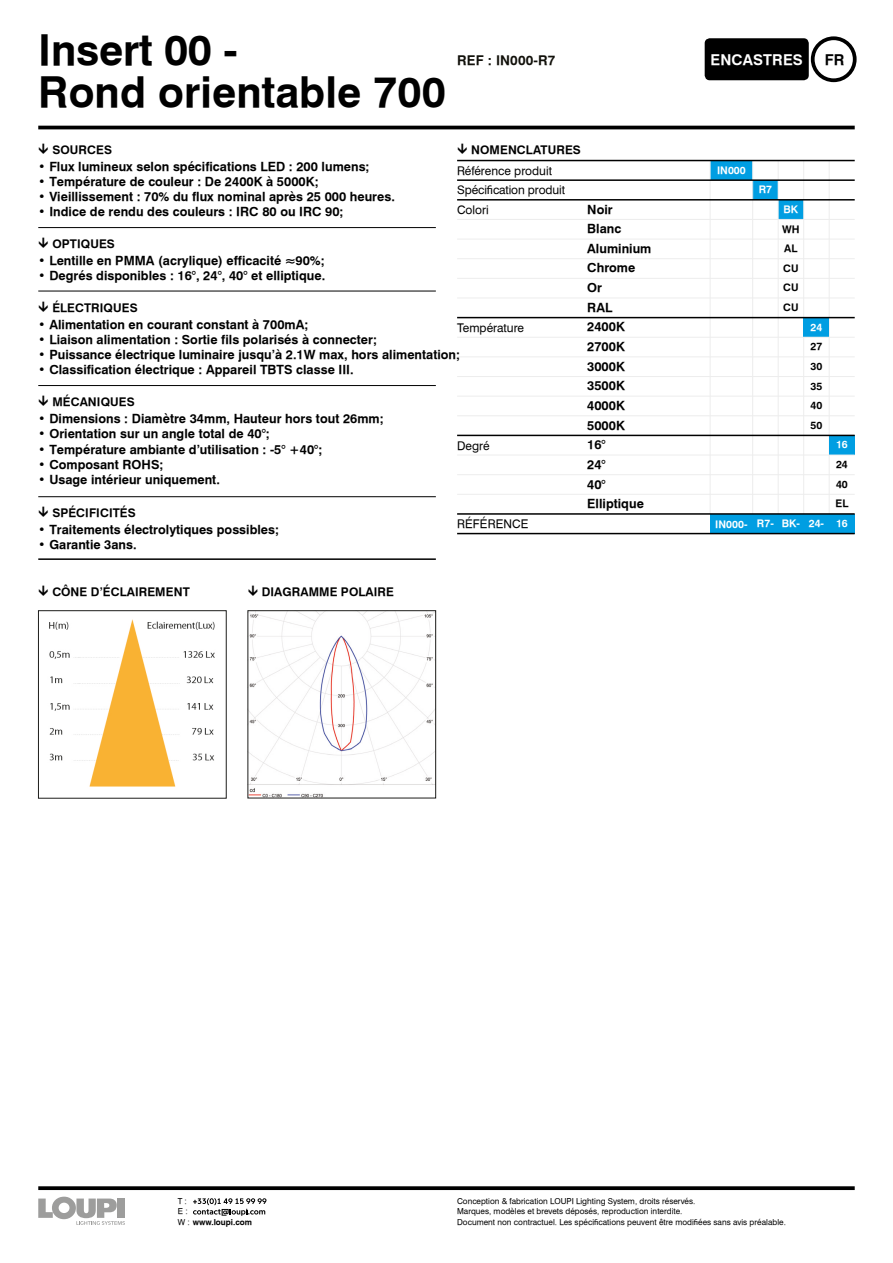
<style>
.page{position:relative;width:893px;height:1263px;background:#fff}
.page>*{position:absolute;margin:0;border:0;box-sizing:border-box;transform-origin:0 0}
.t1{font:700 42.75px/42px "Geneva";color:#000}
.t2{font:700 15px "Geneva";letter-spacing:.01em;color:#fff}
.t3{font:700 15px "Geneva";color:#000}
.t4{font:700 13.5px "Geneva";letter-spacing:.01em;color:#12110b}
.t5{font:700 12.75px/19.6px "Geneva";color:#000}
.t6{font:700 12px "Geneva";letter-spacing:.005em;color:#000}
.t7{font:12px/19.6px "Geneva";color:#000}
.t8{font:700 10.5px "Geneva";color:#fff}
.t9{font:700 10.5px/19.6px "Geneva";color:#000;text-align:justify}
.t10{font:8.25px/10.5px "Geneva";color:#000}
.t11{font:700 8.25px/10.5px "Geneva";color:#000}
.s1{font-family:"Myriad Pro"}
.s2{font-weight:400}
</style>
<div class="page">
<hr style="left:38px;top:126px;width:817px;height:3px;background:#000">
<svg style="left:38px;top:1186px;width:817px;height:4px;fill:#000"></svg>
<svg style="left:38px;top:1197px;width:87px;height:28px"></svg>
<svg style="left:193px;top:1198px;width:74px;height:18px"></svg>
<div style="left:710px;top:161px;width:43px;height:19px;background:#009ee2"></div>
<div style="left:753px;top:180px;width:25px;height:20px;background:#009ee2"></div>
<div style="left:778px;top:200px;width:26px;height:19px;background:#009ee2"></div>
<hr style="left:38px;top:227px;width:398px;height:1px;background:#000">
<hr style="left:38px;top:291px;width:398px;height:1px;background:#000">
<hr style="left:38px;top:385px;width:398px;height:1px;background:#000">
<hr style="left:38px;top:496px;width:398px;height:1px;background:#000">
<hr style="left:38px;top:558px;width:398px;height:2px;background:#000">
<hr style="left:752px;top:161px;width:1px;height:353px;background:#ededed">
<hr style="left:778px;top:161px;width:1px;height:353px;background:#ededed">
<hr style="left:803px;top:161px;width:1px;height:353px;background:#ededed">
<hr style="left:829px;top:161px;width:1px;height:353px;background:#ededed">
<hr style="left:710px;top:161px;width:1px;height:353px;background:#ededed">
<div style="left:710px;top:514px;width:145px;height:20px;background:#009ee2"></div>
<div style="left:804px;top:318px;width:25px;height:19px;background:#009ee2"></div>
<div style="left:829px;top:435px;width:26px;height:20px;background:#009ee2"></div>
<hr style="left:457px;top:513px;width:398px;height:2px;background:#000">
<hr style="left:457px;top:533px;width:398px;height:1px;background:#000">
<hr style="left:457px;top:160px;width:398px;height:1px;background:#000">
<hr style="left:457px;top:179px;width:398px;height:2px;background:#000">
<hr style="left:457px;top:199px;width:398px;height:2px;background:#000">
<hr style="left:457px;top:317px;width:398px;height:1px;background:#000">
<hr style="left:457px;top:435px;width:398px;height:1px;background:#000">
<hr style="left:457px;top:239px;width:398px;height:1px;background:#ededed">
<hr style="left:457px;top:258px;width:398px;height:1px;background:#ededed">
<hr style="left:457px;top:278px;width:398px;height:1px;background:#ededed">
<hr style="left:457px;top:298px;width:398px;height:1px;background:#ededed">
<hr style="left:457px;top:356px;width:398px;height:1px;background:#ededed">
<hr style="left:457px;top:376px;width:398px;height:1px;background:#ededed">
<hr style="left:457px;top:396px;width:398px;height:1px;background:#ededed">
<hr style="left:457px;top:415px;width:398px;height:1px;background:#ededed">
<hr style="left:457px;top:474px;width:398px;height:1px;background:#ededed">
<hr style="left:457px;top:494px;width:398px;height:1px;background:#ededed">
<hr style="left:457px;top:219px;width:398px;height:1px;background:#ededed">
<hr style="left:457px;top:337px;width:398px;height:1px;background:#ededed">
<hr style="left:457px;top:455px;width:398px;height:1px;background:#ededed">
<div style="left:811px;top:36px;width:46px;height:46px;border:4px solid #000;border-radius:50%"></div>
<div style="left:705px;top:38px;width:104px;height:42px;background:#000;border-radius:5px"></div>
<img style="left:49px;top:619px;width:166px;height:168px">
<div style="left:38px;top:610px;width:188px;height:188px;border:1px solid #1d1d1b"></div>
<img style="left:250px;top:612px;width:184px;height:184px">
<div style="left:248px;top:610px;width:188px;height:188px;border:1px solid #1d1d1b"></div>
<h1 class="t1" style="left:38px;top:28px;width:409px">Insert 00 -<br>Rond orientable 700</h1>
<p class="t4" style="left:457px;top:52px;width:100px">REF : IN000-R7</p>
<p class="t2" style="left:710px;top:50px;width:94px">ENCASTRES</p>
<p class="t3" style="left:825px;top:50px;width:21px">FR</p>
<p class="t6" style="left:52px;top:142px;width:61px">SOURCES</p>
<p class="t6" style="left:471px;top:142px;width:111px">NOMENCLATURES</p>
<p class="t7" style="left:457px;top:160px;width:110px">Référence produit<br>Spéci<span class="s1">fi</span>cation produit<br>Colori</p>
<p class="t5" style="left:38px;top:156px;width:333px">• Flux lumineux selon spécifications LED : 200 lumens;</p>
<p class="t5" style="left:38px;top:171px;width:282px">• Température de couleur : De 2400K à 5000K;</p>
<p class="t5" style="left:38px;top:187px;width:358px">• Vieillissement : 70% du flux nominal après 25 000 heures.</p>
<p class="t5" style="left:38px;top:202px;width:307px">• Indice de rendu des couleurs : IRC 80 ou IRC 90;</p>
<p class="t5" style="left:38px;top:251px;width:288px">• Lentille en PMMA (acrylique) efficacité ≈90%;</p>
<p class="t5" style="left:38px;top:266px;width:289px">• Degrés disponibles : 16°, 24°, 40° et elliptique.</p>
<p class="t5" style="left:38px;top:314px;width:272px">• Alimentation en courant constant à 700mA;</p>
<p class="t5" style="left:38px;top:329px;width:340px">• Liaison alimentation : Sortie fils polarisés à connecter;</p>
<p class="t5" style="left:38px;top:345px;width:423px">• Puissance électrique luminaire jusqu’à 2.1W max, hors alimentation;</p>
<p class="t5" style="left:38px;top:360px;width:317px">• Classification électrique : Appareil TBTS classe III.</p>
<p class="t5" style="left:38px;top:409px;width:347px">• Dimensions : Diamètre 34mm, Hauteur hors tout 26mm;</p>
<p class="t5" style="left:38px;top:424px;width:233px">• Orientation sur un angle total de 40°;</p>
<p class="t5" style="left:38px;top:439px;width:286px">• Température ambiante d’utilisation : -5° +40°;</p>
<p class="t5" style="left:38px;top:454px;width:127px">• Composant ROHS;</p>
<p class="t5" style="left:38px;top:470px;width:183px">• Usage intérieur uniquement.</p>
<p class="t5" style="left:38px;top:520px;width:242px">• Traitements électrolytiques possibles;</p>
<p class="t5" style="left:38px;top:535px;width:100px">• Garantie 3ans.</p>
<p class="t5" style="left:587px;top:199px;width:27px">Noir</p>
<p class="t5" style="left:587px;top:219px;width:66px">Blanc<br>Aluminium<br>Chrome<br>Or<br>RAL<br>2400K<br>2700K<br>3000K<br>3500K<br>4000K<br>5000K<br>16°<br>24°<br>40°<br>Elliptique</p>
<p class="t6" style="left:52px;top:237px;width:64px">OPTIQUES</p>
<p class="t6" style="left:52px;top:300px;width:87px">ÉLECTRIQUES</p>
<p class="t7" style="left:457px;top:318px;width:69px">Température</p>
<p class="t6" style="left:52px;top:395px;width:84px">MÉCANIQUES</p>
<p class="t7" style="left:457px;top:435px;width:34px">Degré</p>
<p class="t6" style="left:52px;top:506px;width:85px">SPÉCIFICITÉS</p>
<p class="t7" style="left:457px;top:514px;width:73px">RÉFÉRENCE</p>
<p class="t6" style="left:52px;top:585px;width:139px">CÔNE D’ÉCLAIREMENT</p>
<p class="t6" style="left:262px;top:585px;width:134px">DIAGRAMME POLAIRE</p>
<p class="t8" style="left:717px;top:164px;width:30px">IN000</p>
<p class="t8" style="left:759px;top:183px;width:15px">R7</p>
<p class="t8" style="left:784px;top:203px;width:16px">BK</p>
<p class="t9" style="left:782px;top:219px;width:19px;text-align:left">WH<br>AL<br>CU<br>CU<br>CU</p>
<p class="t8" style="left:810px;top:321px;width:13px">24</p>
<p class="t9" style="left:810px;top:337px;width:13px">27<br>30<br>35<br>40<br>50</p>
<p class="t8" style="left:715px;top:518px;width:34px">IN000-</p>
<p class="t8" style="left:757px;top:517px;width:18px">R7-</p>
<p class="t8" style="left:782px;top:517px;width:20px">BK-</p>
<p class="t8" style="left:809px;top:517px;width:17px">24-</p>
<p class="t8" style="left:836px;top:438px;width:13px">16</p>
<p class="t9" style="left:835px;top:454px;width:14px">24<br>40<br>EL</p>
<p class="t8" style="left:836px;top:517px;width:13px">16</p>
<p class="t11" style="left:178px;top:1196px;width:76px"><span class="s2">T :<br>E :<br>W :</span> www.loupi.com</p>
<p class="t10" style="left:457px;top:1196px;width:330px">Conception &amp; fabrication LOUPI Lighting System, droits réservés.<br>Marques, modèles et brevets déposés, reproduction interdite.<br>Document non contractuel. Les spéci<span class="s1">fi</span>cations peuvent être modi<span class="s1">fi</span>ées sans avis préalable.</p>
</div>
